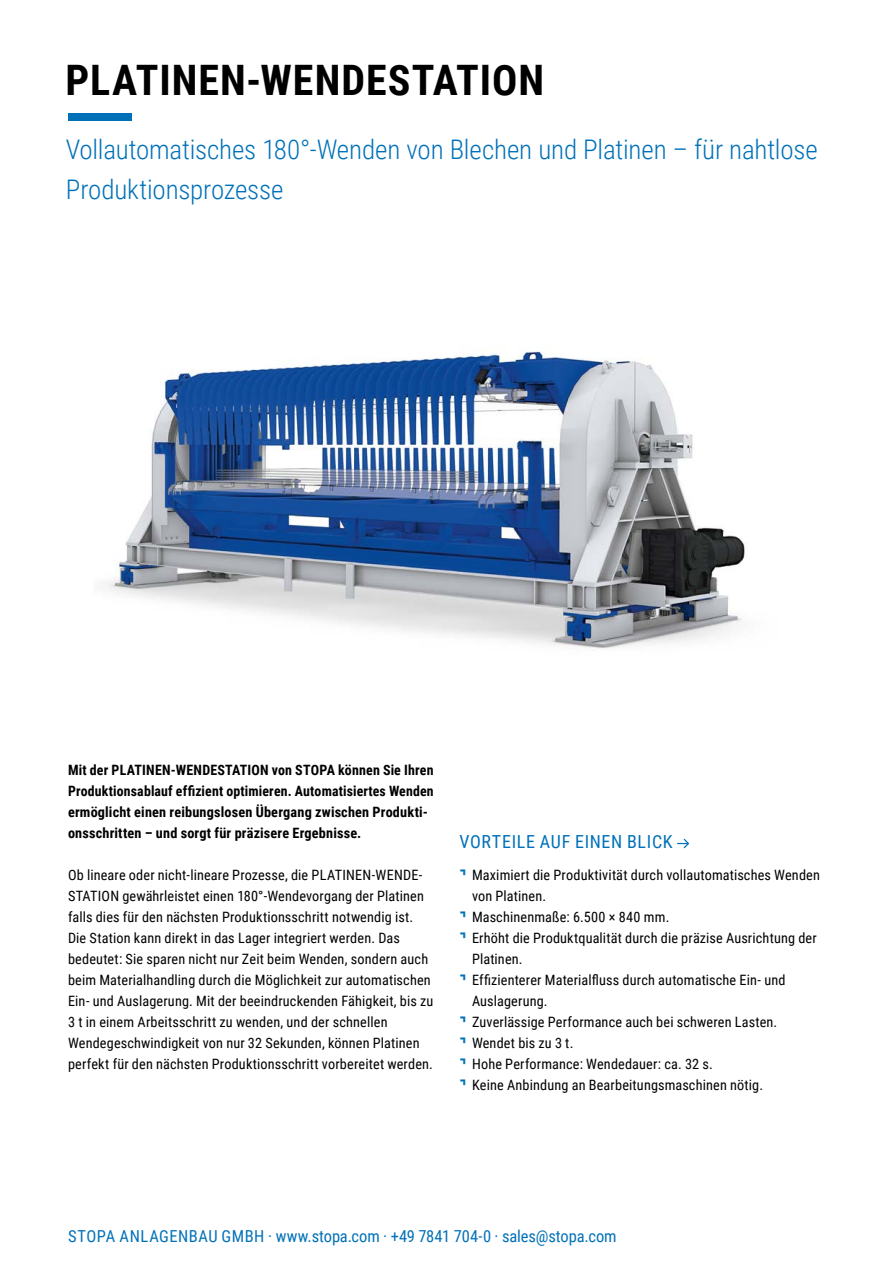
<style>
.page{position:relative;width:893px;height:1263px;background:#fff}
.page>*{position:absolute;margin:0;border:0;box-sizing:border-box;transform-origin:0 0}
.t1{font:700 42px "Roboto Condensed";letter-spacing:.02em;color:#000}
.t2{font:300 27px/40.5px "Roboto Condensed";letter-spacing:-.005em;color:#0071b9}
.t3{font:18px "Roboto Condensed";letter-spacing:.035em;color:#0071b9}
.t4{font:16.5px "Roboto Condensed";color:#0071b9}
.t5{font:14.25px/21px "Roboto Condensed";letter-spacing:.01em;color:#000}
.t6{font:700 14.25px/21px "Roboto Condensed";letter-spacing:.01em;color:#000}
.s1{font-size:30px;color:#0071b9}
</style>
<div class="page">
<div style="left:68px;top:113px;width:64px;height:8px;background:#0071b9"></div>
<img style="left:106px;top:348px;width:639px;height:301px">
<svg style="left:677px;top:839px;width:12px;height:9px"></svg>
<h1 class="t1" style="left:66px;top:51px;width:480px">PLATINEN-WENDESTATION</h1>
<h2 class="t2" style="left:66px;top:128px;width:753px">Vollautomatisches 180°-Wenden von Blechen und Platinen – für nahtlose<br>Produktionsprozesse</h2>
<p class="t6" style="left:68px;top:759px;width:367px">Mit der PLATINEN-WENDESTATION von STOPA können Sie Ihren Produktionsablauf effizient optimieren. Automatisiertes Wenden ermöglicht einen reibungslosen Übergang zwischen Produkti&shy;onsschritten – und sorgt für präzisere Ergebnisse.</p>
<p class="t5" style="left:68px;top:864px;width:367px">Ob lineare oder nicht-lineare Prozesse, die PLATINEN-WENDE-STATION gewährleistet einen 180°-Wendevorgang der Platinen falls dies für den nächsten Produktionsschritt notwendig ist.<br>Die Station kann direkt in das Lager integriert werden. Das bedeutet: Sie sparen nicht nur Zeit beim Wenden, sondern auch beim Materialhandling durch die Möglichkeit zur automatischen Ein- und Auslagerung. Mit der beeindruckenden Fähigkeit, bis zu 3 t in einem Arbeitsschritt zu wenden, und der schnellen Wendegeschwindigkeit von nur 32 Sekunden, können Platinen perfekt für den nächsten Produktionsschritt vorbereitet werden.</p>
<p class="t3" style="left:460px;top:829px;width:215px">VORTEILE AUF EINEN BLICK</p>
<p class="t5" style="left:459px;top:864px;width:362px"><span class="s1">˺</span> Maximiert die Produktivität durch vollautomatisches Wenden</p>
<p class="t5" style="left:472px;top:885px;width:76px">von Platinen.</p>
<p class="t5" style="left:459px;top:906px;width:212px"><span class="s1">˺</span> Maschinenmaße: 6.500 × 840 mm.</p>
<p class="t5" style="left:459px;top:927px;width:359px"><span class="s1">˺</span> Erhöht die Produktqualität durch die präzise Ausrichtung der</p>
<p class="t5" style="left:472px;top:948px;width:52px">Platinen.</p>
<p class="t5" style="left:459px;top:969px;width:328px"><span class="s1">˺</span> Effizienterer Materialfluss durch automatische Ein- und</p>
<p class="t5" style="left:472px;top:990px;width:77px">Auslagerung.</p>
<p class="t5" style="left:459px;top:1011px;width:320px"><span class="s1">˺</span> Zuverlässige Performance auch bei schweren Lasten.</p>
<p class="t5" style="left:459px;top:1032px;width:116px"><span class="s1">˺</span> Wendet bis zu 3 t.</p>
<p class="t5" style="left:459px;top:1053px;width:255px"><span class="s1">˺</span> Hohe Performance: Wendedauer: ca. 32 s.</p>
<p class="t5" style="left:459px;top:1074px;width:305px"><span class="s1">˺</span> Keine Anbindung an Bearbeitungsmaschinen nötig.</p>
<p class="t4" style="left:68px;top:1224px;width:550px">STOPA ANLAGENBAU GMBH · www.stopa.com · +49 7841 704-0 · sales@stopa.com</p>
</div>
